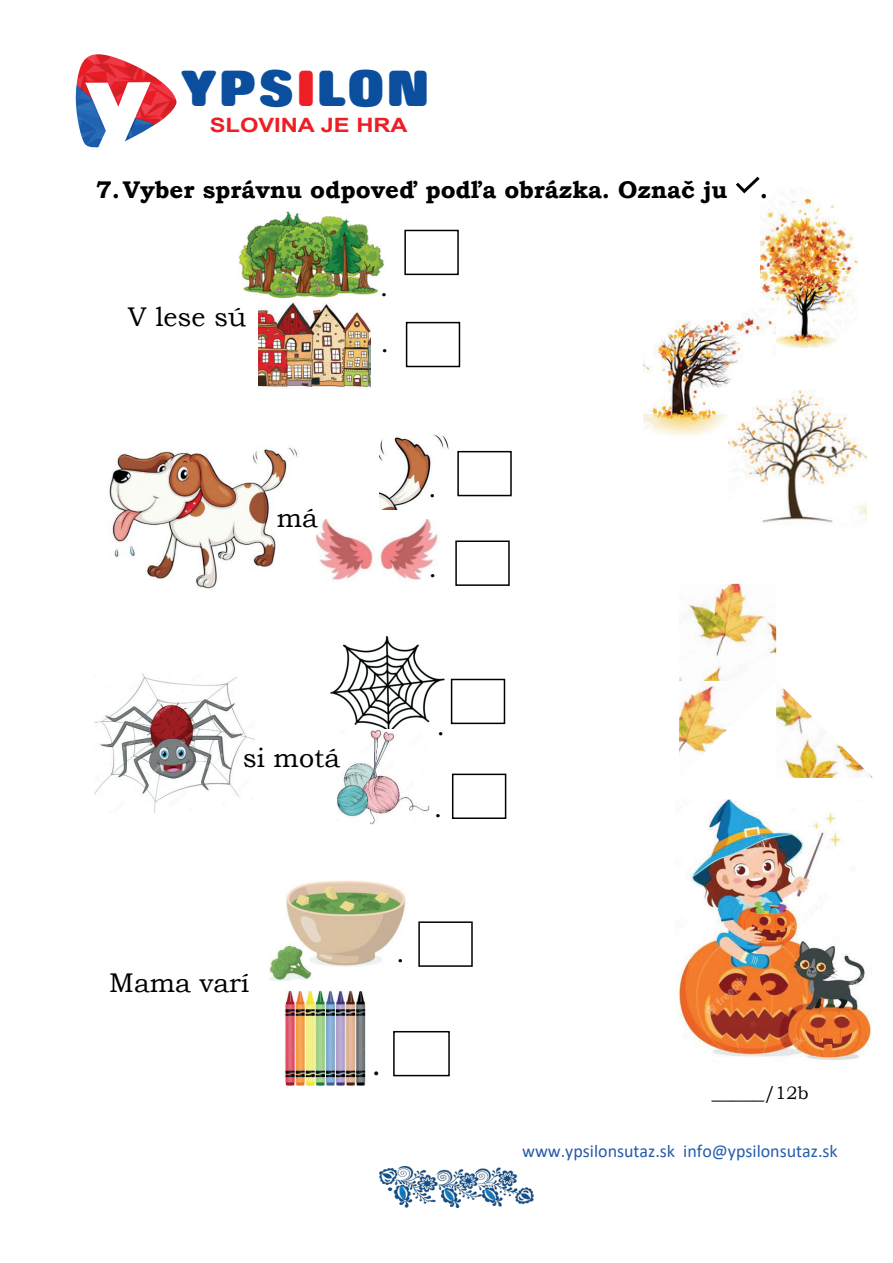
<style>
.page{position:relative;width:893px;height:1263px;background:#fff}
.page>*{position:absolute;margin:0;border:0;box-sizing:border-box;transform-origin:0 0}
.t1{font:44.55px "OPTI Rolling Extra Bold No One";letter-spacing:.05em;color:#0c4e9e;scale:1.05 1}
.t2{font:27px "Bookman Old Style";color:#000101}
.t3{font:700 24.15px "Bookman Old Style";letter-spacing:-.005em;color:#000101}
.t4{font:700 20.85px "Bookman Old Style";color:#000101}
.t5{font:700 20.85px "Times New Roman";color:#000101}
.t6{font:700 19.65px "Arial";color:#ee1e25;scale:1.2 1}
.t7{font:18px "Calibri";color:#255dab}
.s1{color:#ee1e25}
.s2{font-weight:400;font-size:18px}
.s3{color:#275aa8}
</style>
<div class="page">
<img style="left:380px;top:1167px;width:154px;height:40px">
<img style="left:330px;top:636px;width:115px;height:93px">
<img style="left:239px;top:211px;width:145px;height:88px">
<div style="left:404px;top:230px;width:55px;height:45px;border:2px solid #000101"></div>
<img style="left:109px;top:447px;width:189px;height:142px">
<div style="left:406px;top:322px;width:54px;height:45px;border:2px solid #000101"></div>
<div style="left:457px;top:451px;width:55px;height:45px;border:2px solid #000101"></div>
<div style="left:455px;top:540px;width:55px;height:46px;border:2px solid #000101"></div>
<div style="left:451px;top:679px;width:54px;height:45px;border:2px solid #000101"></div>
<div style="left:452px;top:774px;width:54px;height:45px;border:2px solid #000101"></div>
<div style="left:418px;top:921px;width:55px;height:46px;border:2px solid #000101"></div>
<div style="left:393px;top:1031px;width:57px;height:45px;border:2px solid #000101"></div>
<img style="left:269px;top:880px;width:137px;height:100px">
<img style="left:259px;top:302px;width:111px;height:86px">
<img style="left:379px;top:434px;width:70px;height:75px">
<img style="left:316px;top:520px;width:122px;height:60px">
<img style="left:95px;top:673px;width:159px;height:139px">
<img style="left:337px;top:729px;width:93px;height:95px">
<img style="left:285px;top:990px;width:81px;height:96px">
<img style="left:679px;top:685px;width:48px;height:68px">
<img style="left:760px;top:193px;width:98px;height:154px">
<img style="left:644px;top:308px;width:131px;height:128px">
<img style="left:728px;top:383px;width:138px;height:140px">
<img style="left:776px;top:688px;width:97px;height:90px">
<img style="left:679px;top:584px;width:97px;height:97px">
<img style="left:676px;top:799px;width:195px;height:261px">
<svg style="left:736px;top:177px;width:24px;height:16px"></svg>
<img style="left:75px;top:54px;width:102px;height:94px">
<h1 class="t1" style="left:180px;top:54px;width:238px">YPS<span class="s1">I</span>LON</h1>
<p class="t6" style="left:210px;top:111px;width:166px">SLOVINA JE HRA</p>
<p class="t3" style="left:96px;top:172px;width:633px">7.Vyber správnu odpoveď podľa obrázka. Označ ju</p>
<p class="t3" style="left:760px;top:172px;width:10px">.</p>
<p class="t2" style="left:128px;top:300px;width:120px">V lese sú</p>
<p class="t5" style="left:382px;top:274px;width:7px">.</p>
<p class="t5" style="left:382px;top:330px;width:7px">.</p>
<p class="t2" style="left:277px;top:501px;width:43px">má</p>
<p class="t5" style="left:430px;top:475px;width:7px">.</p>
<p class="t5" style="left:430px;top:555px;width:7px">.</p>
<p class="t2" style="left:243px;top:740px;width:99px">si motá</p>
<p class="t2" style="left:437px;top:709px;width:10px">.</p>
<p class="t5" style="left:435px;top:795px;width:7px">.</p>
<p class="t2" style="left:109px;top:965px;width:141px">Mama varí</p>
<p class="t5" style="left:398px;top:940px;width:7px">.</p>
<p class="t4" style="left:373px;top:1052px;width:9px">.</p>
<p class="t4" style="left:712px;top:1077px;width:98px">_____<span class="s2">/12b</span></p>
<p class="t7" style="left:522px;top:1138px;width:317px"><span class="s3">www.ypsilonsutaz.sk</span> info@ypsilonsutaz.sk</p>
</div>
